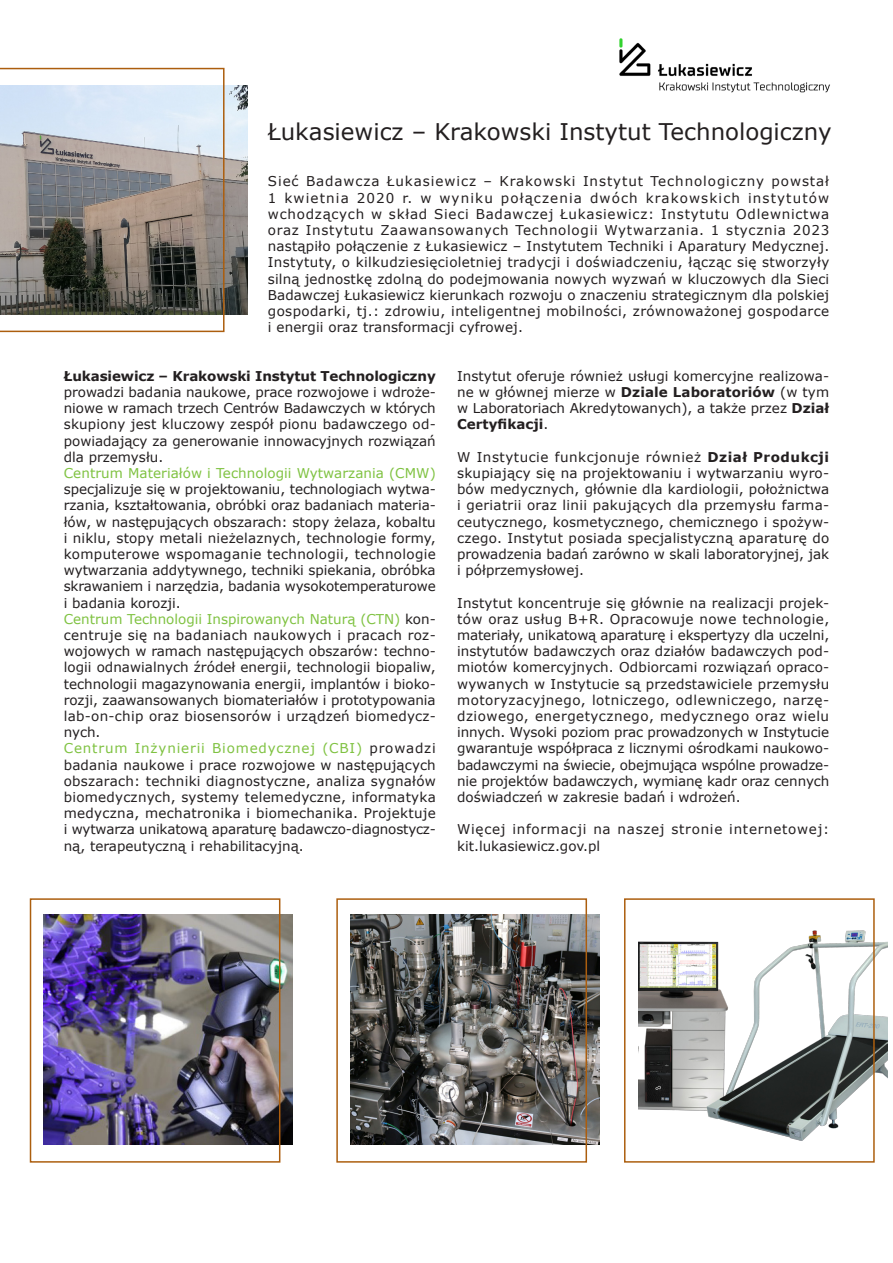
<style>
.page{position:relative;width:893px;height:1263px;background:#fff}
.page>*{position:absolute;margin:0;border:0;box-sizing:border-box;transform-origin:0 0}
.t1{font:22.95px "Verdana";color:#231f20}
.t2{font:13.5px/16.2px "Verdana";color:#231f20;text-align:justify}
.t3{font:13.5px/16.2px "Verdana";letter-spacing:.055em;color:#231f20}
.s1{font-weight:700}
.s2{color:#7fc241}
</style>
<div class="page">
<img style="left:225px;top:85px;width:23px;height:230px">
<svg style="left:0;top:68px;width:225px;height:264px;background:#a09e9c"></svg>
<img style="left:619px;top:38px;width:211px;height:55px">
<img style="left:44px;top:915px;width:249px;height:229px">
<img style="left:350px;top:915px;width:250px;height:229px">
<img style="left:638px;top:930px;width:249px;height:211px">
<div style="left:30px;top:898px;width:250px;height:265px;border:2px solid #ac5e0e"></div>
<div style="left:336px;top:898px;width:251px;height:265px;border:2px solid #ac5e0e"></div>
<div style="left:624px;top:898px;width:251px;height:265px;border:2px solid #ac5e0e"></div>
<p class="t1" style="left:268px;top:116px;width:565px">Łukasiewicz – Krakowski Instytut Technologiczny</p>
<p class="t2" style="left:268px;top:173px;width:563px">Sieć Badawcza Łukasiewicz – Krakowski Instytut Technologiczny powstał 1 kwietnia 2020 r. w wyniku połączenia dwóch krakowskich instytutów wchodzących w skład Sieci Badawczej Łukasiewicz: Instytutu Odlewnictwa oraz Instytutu Zaawansowanych Technologii Wytwarzania. 1 stycznia 2023 nastąpiło połączenie z Łukasiewicz – Instytutem Techniki i Aparatury Medycznej.<br>Instytuty, o kilkudziesięcioletniej tradycji i doświadczeniu, łącząc się stworzyły silną jednostkę zdolną do podejmowania nowych wyzwań w kluczowych dla Sieci Badawczej Łukasiewicz kierunkach rozwoju o znaczeniu strategicznym dla polskiej gospodarki, tj.: zdrowiu, inteligentnej mobilności, zrównoważonej gospodarce i energii oraz transformacji cyfrowej.</p>
<p class="t2" style="left:457px;top:368px;width:374px">Instytut oferuje również usługi komercyjne realizowa&shy;ne w głównej mierze w <span class="s1">Dziale Laboratoriów</span> (w tym w Laboratoriach Akredytowanych), a także przez <span class="s1">Dział Certyfikacji</span>.</p>
<p class="t2" style="left:457px;top:449px;width:374px">W Instytucie funkcjonuje również <span class="s1">Dział Produkcji </span>skupiający się na projektowaniu i wytwarzaniu wyro&shy;bów medycznych, głównie dla kardiologii, położnictwa i geriatrii oraz linii pakujących dla przemysłu farma&shy;ceutycznego, kosmetycznego, chemicznego i spożyw&shy;czego. Instytut posiada specjalistyczną aparaturę do prowadzenia badań zarówno w skali laboratoryjnej, jak i półprzemysłowej.</p>
<p class="t2" style="left:457px;top:594px;width:374px">Instytut koncentruje się głównie na realizacji projek&shy;tów oraz usług B+R. Opracowuje nowe technologie, materiały, unikatową aparaturę i ekspertyzy dla uczelni, instytutów badawczych oraz działów badawczych pod&shy;miotów komercyjnych. Odbiorcami rozwiązań opraco&shy;wywanych w Instytucie są przedstawiciele przemysłu motoryzacyjnego, lotniczego, odlewniczego, narzę&shy;dziowego, energetycznego, medycznego oraz wielu innych. Wysoki poziom prac prowadzonych w Instytucie gwarantuje współpraca z licznymi ośrodkami naukowo&shy;badawczymi na świecie, obejmująca wspólne prowadze&shy;nie projektów badawczych, wymianę kadr oraz cennych doświadczeń w zakresie badań i wdrożeń.</p>
<p class="t3" style="left:457px;top:821px;width:374px">Więcej informacji na naszej stronie internetowej: kit.lukasiewicz.gov.pl</p>
<p class="t2" style="left:64px;top:368px;width:374px"><span class="s1">Łukasiewicz – Krakowski Instytut Technologiczny </span>prowadzi badania naukowe, prace rozwojowe i wdroże&shy;niowe w ramach trzech Centrów Badawczych w których skupiony jest kluczowy zespół pionu badawczego od&shy;powiadający za generowanie innowacyjnych rozwiązań dla przemysłu.</p>
<p class="t2" style="left:64px;top:465px;width:374px"><span class="s2">Centrum Materiałów i Technologii Wytwarzania (CMW) </span>specjalizuje się w projektowaniu, technologiach wytwa&shy;rzania, kształtowania, obróbki oraz badaniach materia&shy;łów, w następujących obszarach: stopy żelaza, kobaltu i niklu, stopy metali nieżelaznych, technologie formy, komputerowe wspomaganie technologii, technologie wytwarzania addytywnego, techniki spiekania, obróbka skrawaniem i narzędzia, badania wysokotemperaturowe i badania korozji.</p>
<p class="t2" style="left:64px;top:611px;width:374px"><span class="s2">Centrum Technologii Inspirowanych Naturą (CTN)</span> kon&shy;centruje się na badaniach naukowych i pracach roz&shy;wojowych w ramach następujących obszarów: techno&shy;logii odnawialnych źródeł energii, technologii biopaliw, technologii magazynowania energii, implantów i bioko&shy;rozji, zaawansowanych biomateriałów i prototypowania lab-on-chip oraz biosensorów i urządzeń biomedycz&shy;nych.</p>
<p class="t2" style="left:64px;top:740px;width:374px"><span class="s2">Centrum Inżynierii Biomedycznej (CBI)</span> prowadzi badania naukowe i prace rozwojowe w następujących obszarach: techniki diagnostyczne, analiza sygnałów biomedycznych, systemy telemedyczne, informatyka medyczna, mechatronika i biomechanika. Projektuje i wytwarza unikatową aparaturę badawczo-diagnostycz&shy;ną, terapeutyczną i rehabilitacyjną.</p>
</div>
